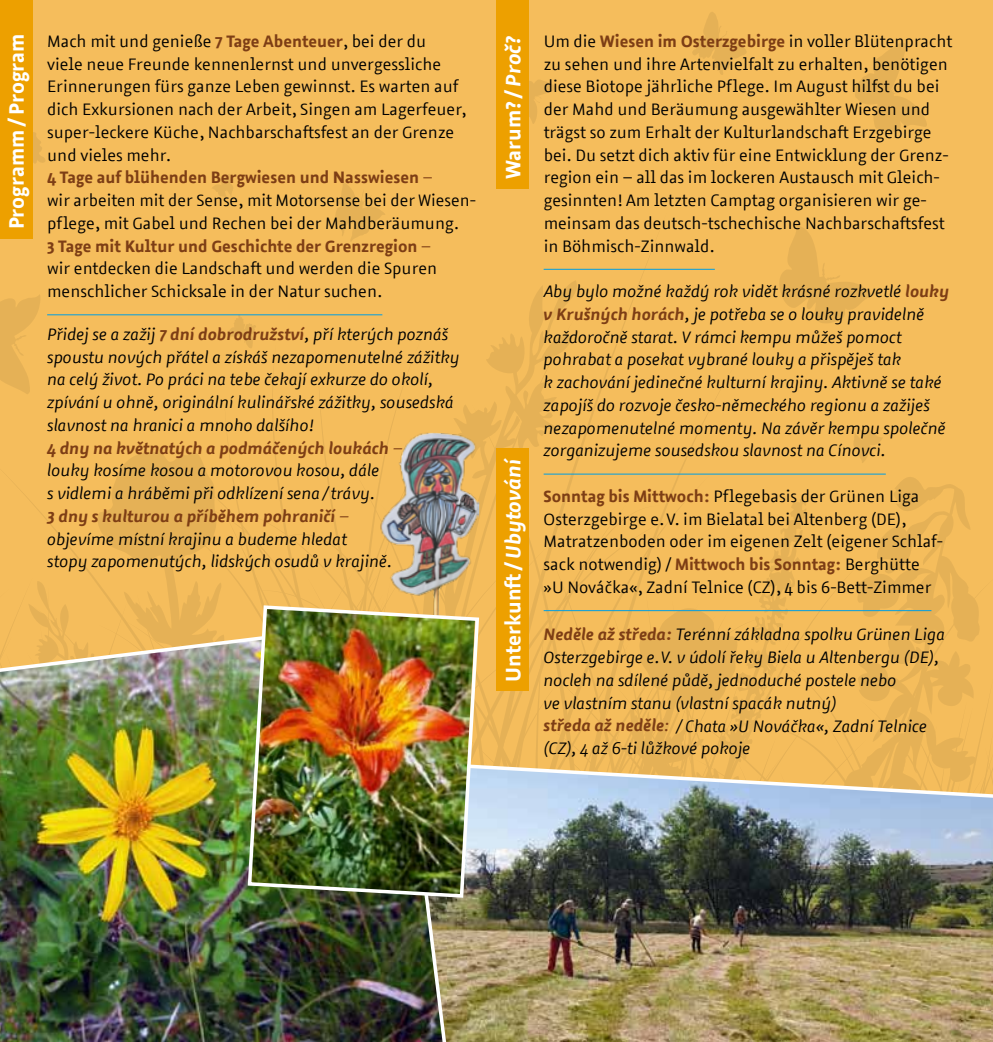
<style>
.page{position:relative;width:993px;height:1042px;background:#fff}
.page>*{position:absolute;margin:0;border:0;box-sizing:border-box;transform-origin:0 0}
.t1{font:700 21px "Azuro";color:#fff}
.t2{font:16.62px/22.8px "Azuro";color:#000}
.t3{font:italic 16.62px/22.8px "Azuro";color:#000}
.s1{font-weight:700;color:#7d3e15}
.s2{color:#7d3e15}
.s3{font-style:italic}
</style>
<div class="page">
<div style="left:0;top:0;width:992px;height:1042px;background:#f5bd5c"></div>
<svg style="left:543px;top:268px;width:125px;height:307px"></svg>
<svg style="left:368px;top:280px;width:213px;height:467px"></svg>
<svg style="left:29px;top:581px;width:67px;height:37px"></svg>
<svg style="left:838px;top:477px;width:142px;height:270px"></svg>
<svg style="left:96px;top:450px;width:253px;height:168px"></svg>
<svg style="left:561px;top:607px;width:126px;height:140px"></svg>
<svg style="left:687px;top:499px;width:119px;height:248px"></svg>
<svg style="left:779px;top:226px;width:92px;height:97px"></svg>
<svg style="left:0;top:295px;width:40px;height:99px"></svg>
<svg style="left:854px;top:430px;width:28px;height:33px"></svg>
<svg style="left:212px;top:174px;width:21px;height:23px"></svg>
<svg style="left:335px;top:183px;width:50px;height:58px"></svg>
<svg style="left:32px;top:92px;width:13px;height:93px"></svg>
<svg style="left:226px;top:315px;width:30px;height:33px"></svg>
<svg style="left:692px;top:12px;width:54px;height:63px"></svg>
<svg style="left:528px;top:79px;width:28px;height:45px"></svg>
<svg style="left:855px;top:43px;width:71px;height:89px"></svg>
<img style="left:372px;top:432px;width:108px;height:171px">
<img style="left:452px;top:747px;width:540px;height:295px">
<img style="left:0;top:618px;width:452px;height:424px">
<img style="left:246px;top:603px;width:235px;height:296px">
<hr style="left:543px;top:269px;width:171px;height:1px;background:#009ee3">
<hr style="left:543px;top:474px;width:342px;height:1px;background:#009ee3">
<hr style="left:543px;top:610px;width:388px;height:1px;background:#009ee3">
<hr style="left:47px;top:314px;width:335px;height:1px;background:#009ee3">
<div style="left:496px;top:0;width:32px;height:189px;background:#eda000"></div>
<div style="left:0;top:0;width:32px;height:239px;background:#eda000"></div>
<div style="left:496px;top:448px;width:32px;height:243px;background:#eda000"></div>
<p class="t1" style="left:0;top:229px;width:197px;rotate:-90deg">Programm/Program</p>
<p class="t2" style="left:47px;top:29px;width:429px">Mach mit und genieße <span class="s1">7 Tage Abenteuer</span>, bei der du<br>viele neue Freunde kennenlernst und unvergessliche Erinnerungen fürs ganze Leben gewinnst. Es warten auf dich Exkursionen nach der Arbeit, Singen am Lagerfeuer, super-leckere Küche, Nachbarschaftsfest an der Grenze und vieles mehr.<br><span class="s1">4 Tage auf blühenden Bergwiesen und Nasswiesen</span> <span class="s2">–<br></span>wir arbeiten mit der Sense, mit Motorsense bei der Wiesen&shy;pflege, mit Gabel und Rechen bei der Mahdberä umung.<br><span class="s1">3 Tage mit Kultur und Geschichte der Grenzregion</span> <span class="s2">–<br></span>wir entdecken die Landschaft und werden die Spuren menschlicher Schicksale in der Natur suchen.</p>
<p class="t3" style="left:47px;top:322px;width:414px">Přidej se a zažij <span class="s1">7 dní dobrodružství</span>, pří kterých poznáš spoustu nových přátel a získáš nezapomenutelné zážitky na celý život. Po práci na tebe čekají exkurze do okolí, zpívání u ohně, originální kulinářské zážitky, sousedská slavnost na hranici a mnoho dalšího!<br><span class="s1">4 dny na květnatých a podmáčených loukách</span> <span class="s2">–<br></span>louky kosíme kosou a motorovou kosou, dále<br>s vidlemi a hráběmi při odklízení sena/trávy.<br><span class="s1">3 dny s kulturou a příběhem pohraničí</span> <span class="s2">–<br></span>objevíme místní krajinu a budeme hledat<br>stopy zapomenutých, lidských osudů v krajině.</p>
<p class="t1" style="left:496px;top:179px;width:145px;rotate:-90deg">Warum?/<span class="s3">Proč?</span></p>
<p class="t1" style="left:496px;top:681px;width:225px;rotate:-90deg">Unterkunft/<span class="s3">Ubytování</span></p>
<p class="t2" style="left:543px;top:29px;width:410px">Um die <span class="s1">Wiesen im Osterzgebirge</span> in voller Blütenpracht zu sehen und ihre Artenvielfalt zu erhalten, benötigen diese Biotope jä hrliche Pflege. Im August hilfst du bei der Mahd und Beräumung ausgewä hlter Wiesen und trägst so zum Erhalt der Kulturlandschaft Erzgebirge bei. Du setzt dich aktiv fü r eine Entwicklung der Grenz&shy;region ein – all das im lockeren Austausch mit Gleich&shy;gesinnten! Am letzten Camptag organisieren wir ge&shy;meinsam das deutsch-tschechische Nachbarschaftsfest in Böhmisch-Zinnwald.</p>
<p class="t3" style="left:543px;top:279px;width:407px">Aby bylo možné každý rok vidět krásné rozkvetlé <span class="s1">louky v Krušných horách</span>, je potřeba se o louky pravidelně každoročně starat. V rámci kempu můžeš pomoct pohrabat a posekat vybrané louky a přispěješ tak<br>k zachování jedinečné kulturní krajiny. Aktivně se také zapojíš do rozvoje česko-německého regionu a zažiješ nezapomenutelné momenty. Na závěr kempu společně zorganizujeme sousedskou slavnost na Cínovci.</p>
<p class="t2" style="left:543px;top:484px;width:401px"><span class="s1">Sonntag bis Mittwoch:</span> Pflegebasis der Grünen Liga Osterzgebirge e.V. im Bielatal bei Altenberg (DE), Matratzenboden oder im eigenen Zelt (eigener Schlaf&shy;sack notwendig) / <span class="s1">Mittwoch bis Sonntag:</span> Berghütte »U Nováčka«, Zadní Telnice (CZ), 4 bis 6-Bett-Zimmer</p>
<p class="t3" style="left:543px;top:623px;width:403px"><span class="s1">Neděle až středa:</span> Terénní základna spolku Grünen Liga Osterzgebirge e.V. v údolí řeky Biela u Altenbergu (DE), nocleh na sdílené půdě, jednoduché postele nebo<br>ve vlastním stanu (vlastní spacák nutný)<br><span class="s1">středa až neděle</span><span class="s2">:</span> / Chata »U Nováčka«, Zadní Telnice (CZ), 4 až 6-ti lůžkové pokoje</p>
</div>
